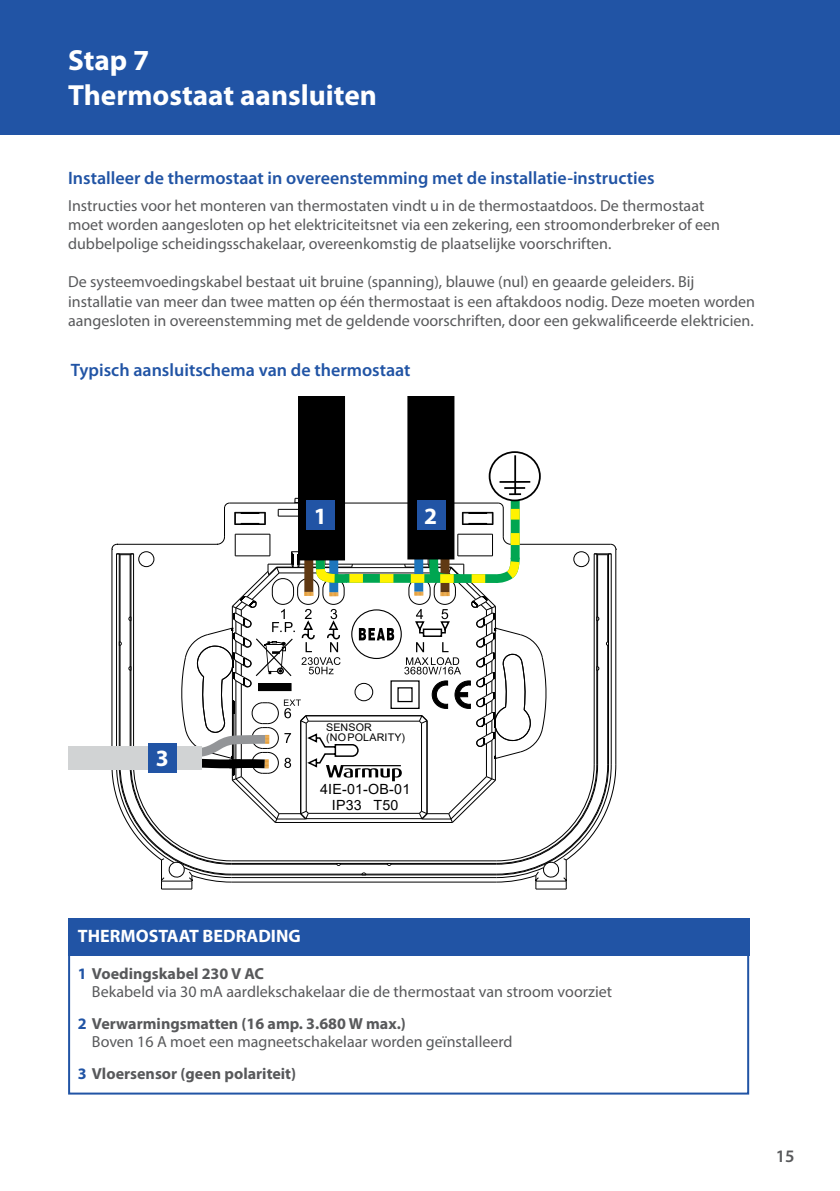
<style>
.page{position:relative;width:840px;height:1191px;background:#fff}
.page>*{position:absolute;margin:0;border:0;box-sizing:border-box;transform-origin:0 0}
.t1{font:700 29.2px/35px "Myriad Pro";color:#fff}
.t2{font:700 23.4px "Myriad Pro";color:#fff}
.t3{font:600 18px "Myriad Pro";color:#2154a5}
.t4{font:700 18px "Myriad Pro";color:#fff}
.t5{font:600 17.6px "Myriad Pro";color:#58595b}
.t6{font:16px/19.2px "Myriad Pro";color:#58595b}
.t7{font:700 16px "Myriad Pro";color:#58595b}
.t8{font:14px/15.6px "Arial";letter-spacing:.015em;color:#000;text-align:center}
.t9{font:10.6px/9.4px "Arial";letter-spacing:.015em;color:#000}
.s1{font-weight:700;color:#2154a5}
.s2{font-weight:700}
.s3{color:#2154a5}
</style>
<div class="page">
<div style="left:0;top:0;width:839px;height:135px;background:#2154a5"></div>
<div style="left:68px;top:918px;width:680px;height:176px;border:2px solid #2154a5"></div>
<div style="left:68px;top:918px;width:680px;height:38px;background:#2154a5"></div>
<div style="left:68px;top:746px;width:133px;height:23px;background:#d1d3d4"></div>
<svg style="left:111px;top:397px;width:505px;height:492px"></svg>
<div style="left:510px;top:509px;width:9px;height:10px;background:#fff200"></div>
<div style="left:510px;top:533px;width:9px;height:12px;background:#fff200"></div>
<div style="left:306px;top:500px;width:29px;height:30px;background:#2154a5"></div>
<div style="left:416px;top:500px;width:29px;height:30px;background:#2154a5"></div>
<div style="left:148px;top:743px;width:29px;height:29px;background:#2154a5"></div>
<h1 class="t1" style="left:68px;top:43px;width:310px">Stap 7<br>Thermostaat aansluiten</h1>
<p class="t3" style="left:68px;top:171px;width:587px">Installeer de thermostaat in overeenstemming met de installatie-instructies</p>
<p class="t6" style="left:68px;top:196px;width:653px">Instructies voor het monteren van thermostaten vindt u in de thermostaatdoos. De thermostaat moet worden aangesloten op het elektriciteitsnet via een zekering, een stroomonderbreker of een dubbelpolige scheidingsschakelaar, overeenkomstig de plaatselijke voorschriften.</p>
<p class="t6" style="left:68px;top:273px;width:688px">De systeemvoedingskabel bestaat uit bruine (spanning), blauwe (nul) en geaarde geleiders. Bij installatie van meer dan twee matten op één thermostaat is een aftakdoos nodig. Deze moeten worden aangesloten in overeenstemming met de geldende voorschriften, door een gekwalificeerde elektricien.</p>
<p class="t3" style="left:71px;top:363px;width:341px">Typisch aansluitschema van de thermostaat</p>
<h2 class="t2" style="left:314px;top:504px;width:14px">1</h2>
<h2 class="t2" style="left:424px;top:504px;width:14px">2</h2>
<h2 class="t2" style="left:156px;top:746px;width:14px">3</h2>
<p class="t9" style="left:326px;top:724px;width:81px">SENSOR<br>(NO POLARITY)</p>
<p class="t8" style="left:320px;top:782px;width:92px">4IE-01-OB-01<br>IP33 T50</p>
<p class="t4" style="left:78px;top:927px;width:224px">THERMOSTAAT BEDRADING</p>
<p class="t6" style="left:92px;top:965px;width:521px;line-height:18px;text-indent:-14px"><span class="s1">1</span> <span class="s2">Voedingskabel 230 V AC<br></span>Bekabeld via 30 mA aardlekschakelaar die de thermostaat van stroom voorziet</p>
<p class="t6" style="left:92px;top:1015px;width:422px;line-height:18px;text-indent:-14px"><span class="s1">2</span> <span class="s2">Verwarmingsmatten (16 amp. 3.680 W max.)<br></span>Boven 16 A moet een magneetschakelaar worden geïnstalleerd</p>
<p class="t7" style="left:78px;top:1065px;width:220px"><span class="s3">3</span> Vloersensor (geen polariteit)</p>
<p class="t5" style="left:775px;top:1148px;width:20px">15</p>
</div>
